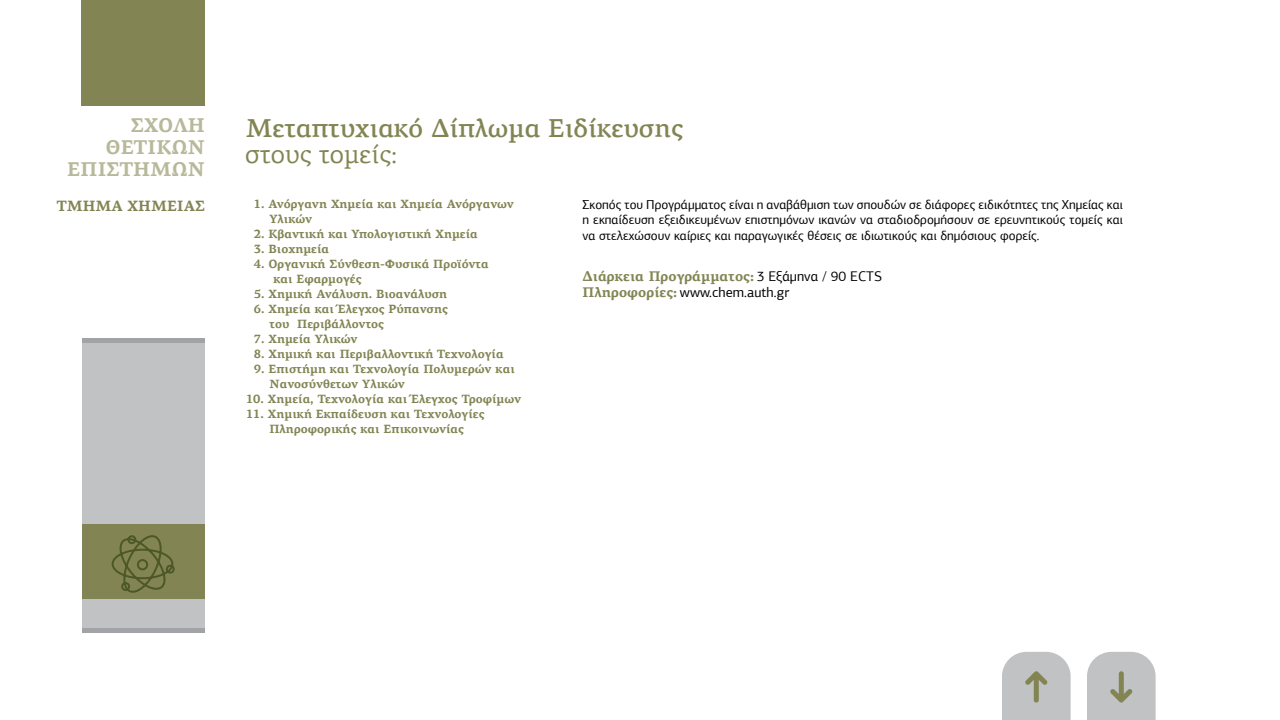
<style>
.page{position:relative;width:1280px;height:720px;background:#fff}
.page>*{position:absolute;margin:0;border:0;box-sizing:border-box;transform-origin:0 0}
.t1{font:500 26px "PF Agora Serif Pro";color:#828553}
.t2{font:26px "PF Agora Serif Pro";color:#828553}
.t3{font:700 20px/22px "PF Agora Serif Pro";color:#b8b89a;text-align:right}
.t4{font:700 15px "PF Agora Serif Pro";color:#828553}
.t5{font:700 14px "PF Agora Serif Pro";color:#828553}
.t6{font:14px "PF Agora Sans Pro";color:#000}
.t7{font:13px/15.6px "PF Agora Sans Pro";color:#000;text-align:justify}
.t8{font:700 12px/15px "PF Agora Serif Pro";color:#828553}
.s1{font-family:"PF Agora Sans Pro";font-weight:400;color:#000}
.s2{font-family:"PF Agora Serif Pro";font-weight:700;color:#828553}
</style>
<div class="page">
<div style="left:82px;top:0;width:123px;height:106px;background:#828553"></div>
<div style="left:82px;top:338px;width:122px;height:295px;background:#c0c2c4"></div>
<div style="left:82px;top:524px;width:122px;height:75px;background:#828553"></div>
<div style="left:82px;top:628px;width:122px;height:5px;background:#a1a3a6"></div>
<div style="left:82px;top:338px;width:122px;height:5px;background:#a1a3a6"></div>
<svg style="left:111px;top:535px;width:64px;height:58px"></svg>
<svg style="left:1002px;top:652px;width:69px;height:68px"></svg>
<svg style="left:1087px;top:652px;width:69px;height:68px"></svg>
<h1 class="t1" style="left:246px;top:112px;width:439px">Μεταπτυχιακό Δίπλωμα Ειδίκευσης</h1>
<h1 class="t2" style="left:245px;top:138px;width:153px">στους τομείς:</h1>
<p class="t7" style="left:582px;top:197px;width:542px">Σκοπός του Προγράμματος είναι η αναβάθμιση των σπουδών σε διάφορες ειδικότητες της Χημείας και η εκπαίδευση εξειδικευμένων επιστημόνων ικανών να σταδιοδρομήσουν σε ερευνητικούς τομείς και να στελεχώσουν καίριες και παραγωγικές θέσεις σε ιδιωτικούς και δημόσιους φορείς.</p>
<p class="t5" style="left:582px;top:267px;width:301px">Διάρκεια Προγράμματος: <span class="s1">3 Εξάμηνα / 90 ECTS</span></p>
<p class="t6" style="left:583px;top:284px;width:208px"><span class="s2">Πληροφορίες:</span> www.chem.auth.gr</p>
<h2 class="t3" style="left:67px;top:114px;width:139px">ΣΧΟΛΗ<br>ΘΕΤΙΚΩΝ<br>ΕΠΙΣΤΗΜΩΝ</h2>
<p class="t4" style="left:57px;top:196px;width:150px">ΤΜΗΜΑ ΧΗΜΕΙΑΣ</p>
<p class="t8" style="left:269px;top:197px;width:246px;text-indent:-16px">1. Ανόργανη Χημεία και Χημεία Ανόργανων<br>Υλικών</p>
<p class="t8" style="left:254px;top:227px;width:226px">2. Κβαντική και Υπολογιστική Χημεία</p>
<p class="t8" style="left:254px;top:242px;width:77px">3. Βιοχημεία</p>
<p class="t8" style="left:273px;top:257px;width:217px;text-indent:-20px">4. Οργανική Σύνθεση-Φυσικά Προϊόντα και Εφαρμογές</p>
<p class="t8" style="left:254px;top:287px;width:195px">5. Χημική Ανάλυση. Βιοανάλυση</p>
<p class="t8" style="left:269px;top:302px;width:180px;text-indent:-16px">6. Χημεία και Έλεγχος Ρύπανσης του Περιβάλλοντος</p>
<p class="t8" style="left:254px;top:332px;width:105px">7. Χημεία Υλικών</p>
<p class="t8" style="left:254px;top:347px;width:251px">8. Χημική και Περιβαλλοντική Τεχνολογία</p>
<p class="t8" style="left:269px;top:362px;width:247px;text-indent:-16px">9. Επιστήμη και Τεχνολογία Πολυμερών και<br>Νανοσύνθετων Υλικών</p>
<p class="t8" style="left:246px;top:392px;width:277px">10. Χημεία, Τεχνολογία και Έλεγχος Τροφίμων</p>
<p class="t8" style="left:246px;top:407px;width:240px;text-align:center">11. Χημική Εκπαίδευση και Τεχνολογίες<br>Πληροφορικής και Επικοινωνίας</p>
</div>
